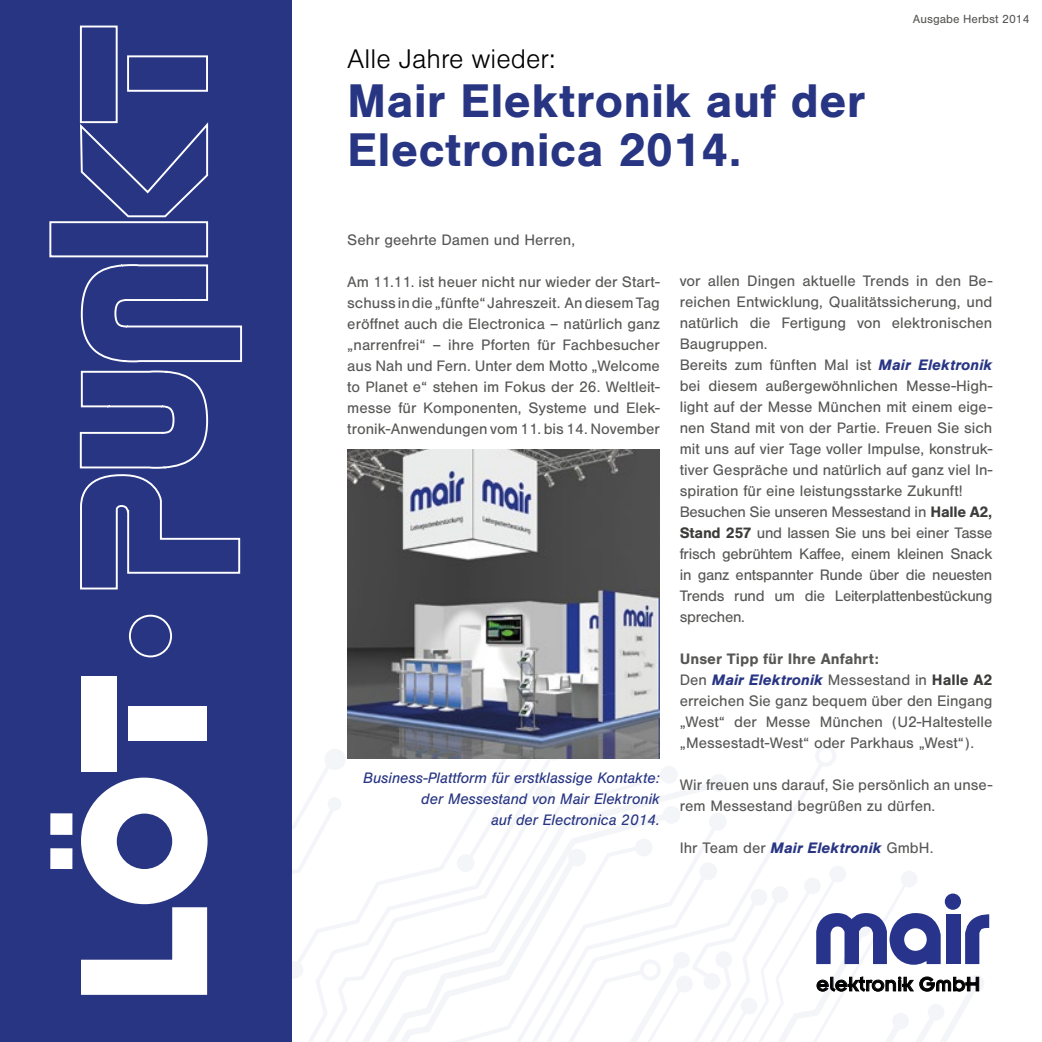
<style>
.page{position:relative;width:1042px;height:1042px;background:#fff}
.page>*{position:absolute;margin:0;border:0;box-sizing:border-box;transform-origin:0 0}
.t1{font:700 49px/49px "Nimbus San";color:#283583}
.t2{font:300 28px "Nimbus San";color:#000}
.t3{font:21.88px "Insignia";color:#000}
.t4{font:15.75px/21px "Nimbus San";color:#575756}
.t5{font:italic 15.75px/21px "Nimbus San";color:#283583;text-align:right}
.t6{font:12.25px "Nimbus San";color:#575756}
.s1{font-weight:700;font-style:italic;color:#283583}
.s2{font-weight:700;color:#3c3c3b}
.s3{font-weight:700}
</style>
<div class="page">
<div style="left:903px;top:872px;width:12px;height:13px;background:#f4f5f9;border-radius:50%"></div>
<div style="left:900px;top:870px;width:17px;height:17px;border:4px solid #28348b;border-radius:50%"></div>
<div style="left:831px;top:867px;width:13px;height:13px;background:#f4f5f9;border-radius:50%"></div>
<div style="left:829px;top:865px;width:17px;height:17px;border:4px solid #28348b;border-radius:50%"></div>
<svg style="left:916px;top:927px;width:74px;height:115px"></svg>
<svg style="left:826px;top:876px;width:83px;height:166px"></svg>
<svg style="left:661px;top:759px;width:165px;height:283px"></svg>
<svg style="left:667px;top:778px;width:52px;height:264px"></svg>
<svg style="left:570px;top:773px;width:97px;height:269px"></svg>
<svg style="left:291px;top:561px;width:279px;height:481px"></svg>
<img style="left:347px;top:449px;width:313px;height:310px">
<div style="left:946px;top:914px;width:14px;height:50px;background:#28348b"></div>
<svg style="left:965px;top:914px;width:24px;height:50px"></svg>
<div style="left:945px;top:893px;width:16px;height:17px;background:#28348b;border-radius:50%"></div>
<svg style="left:816px;top:913px;width:124px;height:52px"></svg>
<div style="left:904px;top:928px;width:22px;height:23px;background:#fff;border-radius:50%"></div>
<svg style="left:816px;top:976px;width:163px;height:16px"></svg>
<div style="left:0;top:0;width:291px;height:1042px;background:#283583"></div>
<div style="left:50px;top:813px;width:22px;height:22px;background:#fff"></div>
<div style="left:50px;top:848px;width:22px;height:21px;background:#fff"></div>
<svg style="left:81px;top:777px;width:127px;height:218px"></svg>
<div style="left:81px;top:676px;width:36px;height:95px;background:#fff"></div>
<div style="left:128px;top:706px;width:79px;height:35px;background:#fff"></div>
<div style="left:129px;top:615px;width:43px;height:42px;border:2px solid #fff;border-radius:50%"></div>
<svg style="left:79px;top:370px;width:162px;height:220px"></svg>
<svg style="left:80px;top:264px;width:163px;height:99px"></svg>
<div style="left:49px;top:221px;width:159px;height:36px;border:2px solid #fff"></div>
<svg style="left:79px;top:120px;width:130px;height:98px"></svg>
<div style="left:80px;top:26px;width:38px;height:97px;border:2px solid #fff"></div>
<div style="left:127px;top:55px;width:81px;height:37px;border:2px solid #fff"></div>
<h2 class="t2" style="left:347px;top:44px;width:210px">Alle Jahre wieder:</h2>
<h1 class="t1" style="left:347px;top:77px;width:519px">Mair Elektronik auf der<br>Electronica 2014.</h1>
<p class="t6" style="left:913px;top:12px;width:118px">Ausgabe Herbst 2014</p>
<p class="t4" style="left:347px;top:230px;width:229px">Sehr geehrte Damen und Herren,</p>
<p class="t4" style="left:347px;top:272px;width:314px;text-align:justify">Am 11.11. ist heuer nicht nur wieder der Start&shy;schuss in die „fünfte“ Jahreszeit. An diesem Tag eröffnet auch die Electronica – natürlich ganz „narrenfrei“ – ihre Pforten für Fachbesucher aus Nah und Fern. Unter dem Motto „Welcome to Planet e“ stehen im Fokus der 26. Weltleit&shy;messe für Komponenten, Systeme und Elek&shy;tronik-Anwendungen vom 11. bis 14. November</p>
<p class="t5" style="left:363px;top:767px;width:298px">Business-Plattform für erstklassige Kontakte: der Messestand von Mair Elektronik<br>auf der Electronica 2014.</p>
<p class="t4" style="left:680px;top:270px;width:314px">vor allen Dingen aktuelle Trends in den Be&shy;reichen Entwicklung, Qualitätssicherung, und natürlich die Fertigung von elektronischen Baugruppen.<br>Bereits zum fünften Mal ist <span class="s1">Mair Elektronik </span>bei diesem außergewöhnlichen Messe-High&shy;light auf der Messe München mit einem eige&shy;nen Stand mit von der Partie. Freuen Sie sich mit uns auf vier Tage voller Impulse, konstruk&shy;tiver Gespräche und natürlich auf ganz viel In&shy;spiration für eine leistungsstarke Zukunft!<br>Besuchen Sie unseren Messestand in <span class="s2">Halle A2, Stand 257</span> und lassen Sie uns bei einer Tasse frisch gebrühtem Kaffee, einem kleinen Snack in ganz entspannter Runde über die neuesten Trends rund um die Leiterplattenbestückung sprechen.</p>
<p class="t4" style="left:680px;top:648px;width:314px"><span class="s3">Unser Tipp für Ihre Anfahrt:<br></span>Den <span class="s1">Mair Elektronik</span> Messestand in <span class="s2">Halle A2 </span>erreichen Sie ganz bequem über den Eingang „West“ der Messe München (U2-Haltestelle „Messestadt-West“ oder Parkhaus „West“).</p>
<p class="t4" style="left:680px;top:774px;width:314px">Wir freuen uns darauf, Sie persönlich an unse&shy;rem Messestand begrüßen zu dürfen.</p>
<p class="t4" style="left:680px;top:837px;width:255px">Ihr Team der <span class="s1">Mair Elektronik</span> GmbH.</p>
<h3 class="t3" style="left:816px;top:973px;width:166px">elektronik GmbH</h3>
</div>
